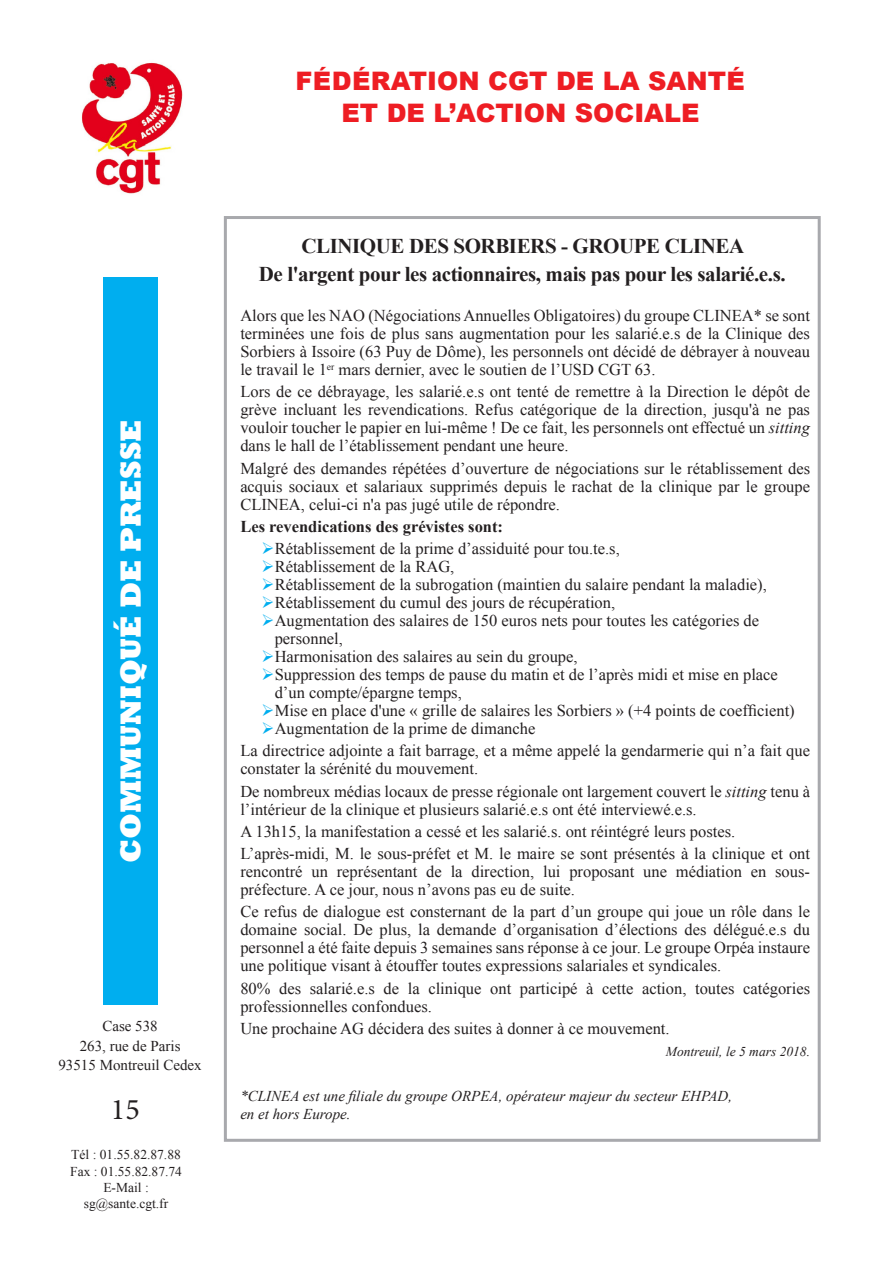
<style>
.page{position:relative;width:893px;height:1263px;background:#fff}
.page>*{position:absolute;margin:0;border:0;box-sizing:border-box;transform-origin:0 0}
.t1{font:800 30px "Rockwell";color:#fff}
.t2{font:30px "Minion Pro";color:#231f20}
.t3{font:900 25.5px "Arial";color:#ee1d23}
.txt_courant{font:700 21px "Times New Roman";letter-spacing:-.02em;color:#231f20}
.txt_courant-2{font:16.5px/18px "Times New Roman";color:#231f20;text-align:justify}
.txt_courant-3{font:700 16.5px "Times New Roman";color:#231f20}
.txt_courant-4{font:italic 15px/18px "Times New Roman";color:#231f20}
.t4{font:15px "Times New Roman";color:#231f20}
.t5{font:13.5px "Times New Roman";color:#231f20}
.txt_courant-5{font:italic 13.5px "Times New Roman";color:#231f20}
.s1{font-style:italic}
.s2{color:#00aeef}
</style>
<div class="page">
<div style="left:224px;top:216px;width:597px;height:926px;border:3px solid #a8a9ad"></div>
<div style="left:103px;top:277px;width:55px;height:728px;background:#00aeef"></div>
<img style="left:81px;top:62px;width:102px;height:132px">
<p class="t3" style="left:295px;top:63px;width:451px">FÉDÉRATION CGT DE LA SANTÉ</p>
<p class="t3" style="left:341px;top:94px;width:360px">ET DE L’ACTION SOCIALE</p>
<p class="t1" style="left:113px;top:863px;width:445px;rotate:-90deg">COMMUNIQUÉ DE PRESSE</p>
<p class="t4" style="left:102px;top:1015px;width:57px">Case 538</p>
<p class="t4" style="left:80px;top:1035px;width:102px">263, rue de Paris</p>
<p class="t4" style="left:58px;top:1054px;width:145px">93515 Montreuil Cedex</p>
<p class="t2" style="left:111px;top:1089px;width:31px">15</p>
<p class="t5" style="left:71px;top:1145px;width:111px">Tél : 01.55.82.87.88</p>
<p class="t5" style="left:70px;top:1161px;width:113px">Fax : 01.55.82.87.74</p>
<p class="t5" style="left:103px;top:1178px;width:47px">E-Mail :</p>
<p class="t5" style="left:84px;top:1194px;width:86px">sg@sante.cgt.fr</p>
<p class="txt_courant" style="left:301px;top:231px;width:444px">CLINIQUE DES SORBIERS - GROUPE CLINEA</p>
<p class="txt_courant" style="left:259px;top:259px;width:528px">De l'argent pour les actionnaires, mais pas pour les salarié.e.s.</p>
<p class="txt_courant-2" style="left:240px;top:306px;width:571px">Alors que les NAO (Négociations Annuelles Obligatoires) du groupe CLINEA* se sont terminées une fois de plus sans augmentation pour les salarié.e.s de la Clinique des Sorbiers à Issoire (63 Puy de Dôme), les personnels ont décidé de débrayer à nouveau le travail le 1<sup>er</sup> mars dernier, avec le soutien de l’USD CGT 63.</p>
<p class="txt_courant-2" style="left:240px;top:382px;width:571px">Lors de ce débrayage, les salarié.e.s ont tenté de remettre à la Direction le dépôt de grève incluant les revendications. Refus catégorique de la direction, jusqu'à ne pas vouloir toucher le papier en lui-même ! De ce fait, les personnels ont effectué un <span class="s1">sitting </span>dans le hall de l’établissement pendant une heure.</p>
<p class="txt_courant-2" style="left:240px;top:458px;width:571px">Malgré des demandes répétées d’ouverture de négociations sur le rétablissement des acquis sociaux et salariaux supprimés depuis le rachat de la clinique par le groupe CLINEA, celui-ci n'a pas jugé utile de répondre.</p>
<p class="txt_courant-3" style="left:240px;top:514px;width:264px">Les revendications des grévistes sont:</p>
<p class="txt_courant-2" style="left:262px;top:539px;width:360px"><span class="s2">➢</span>Rétablissement de la prime d’assiduité pour tou.te.s,</p>
<p class="txt_courant-2" style="left:262px;top:557px;width:194px"><span class="s2">➢</span>Rétablissement de la RAG,</p>
<p class="txt_courant-2" style="left:262px;top:575px;width:507px"><span class="s2">➢</span>Rétablissement de la subrogation (maintien du salaire pendant la maladie),</p>
<p class="txt_courant-2" style="left:262px;top:593px;width:355px"><span class="s2">➢</span>Rétablissement du cumul des jours de récupération,</p>
<p class="txt_courant-2" style="left:275px;top:611px;width:486px;text-indent:-13px"><span class="s2">➢</span>Augmentation des salaires de 150 euros nets pour toutes les catégories de personnel,</p>
<p class="txt_courant-2" style="left:262px;top:647px;width:318px"><span class="s2">➢</span>Harmonisation des salaires au sein du groupe,</p>
<p class="txt_courant-2" style="left:275px;top:665px;width:505px;text-indent:-13px"><span class="s2">➢</span>Suppression des temps de pause du matin et de l’après midi et mise en place d’un compte/épargne temps,</p>
<p class="txt_courant-2" style="left:262px;top:701px;width:535px"><span class="s2">➢</span>Mise en place d'une « grille de salaires les Sorbiers » (+4 points de coefficient)</p>
<p class="txt_courant-2" style="left:262px;top:719px;width:275px"><span class="s2">➢</span>Augmentation de la prime de dimanche</p>
<p class="txt_courant-2" style="left:240px;top:741px;width:571px">La directrice adjointe a fait barrage, et a même appelé la gendarmerie qui n’a fait que constater la sérénité du mouvement.</p>
<p class="txt_courant-2" style="left:240px;top:781px;width:571px">De nombreux médias locaux de presse régionale ont largement couvert le <span class="s1">sitting</span> tenu à l’intérieur de la clinique et plusieurs salarié.e.s ont été interviewé.e.s.</p>
<p class="txt_courant-2" style="left:240px;top:822px;width:496px">A 13h15, la manifestation a cessé et les salarié.s. ont réintégré leurs postes.</p>
<p class="txt_courant-2" style="left:240px;top:844px;width:571px">L’après-midi, M. le sous-préfet et M. le maire se sont présentés à la clinique et ont rencontré un représentant de la direction, lui proposant une médiation en sous&shy;préfecture. A ce jour, nous n’avons pas eu de suite.</p>
<p class="txt_courant-2" style="left:240px;top:902px;width:571px">Ce refus de dialogue est consternant de la part d’un groupe qui joue un rôle dans le domaine social. De plus, la demande d’organisation d’élections des délégué.e.s du personnel a été faite depuis 3 semaines sans réponse à ce jour. Le groupe Orpéa instaure une politique visant à étouffer toutes expressions salariales et syndicales.</p>
<p class="txt_courant-2" style="left:240px;top:978px;width:571px">80% des salarié.e.s de la clinique ont participé à cette action, toutes catégories professionnelles confondues.</p>
<p class="txt_courant-2" style="left:240px;top:1019px;width:431px">Une prochaine AG décidera des suites à donner à ce mouvement.</p>
<p class="txt_courant-5" style="left:666px;top:1042px;width:146px">Montreuil, le 5 mars 2018.</p>
<p class="txt_courant-4" style="left:240px;top:1086px;width:493px">*CLINEA est une filiale du groupe ORPEA, opérateur majeur du secteur EHPAD, en et hors Europe.</p>
</div>
